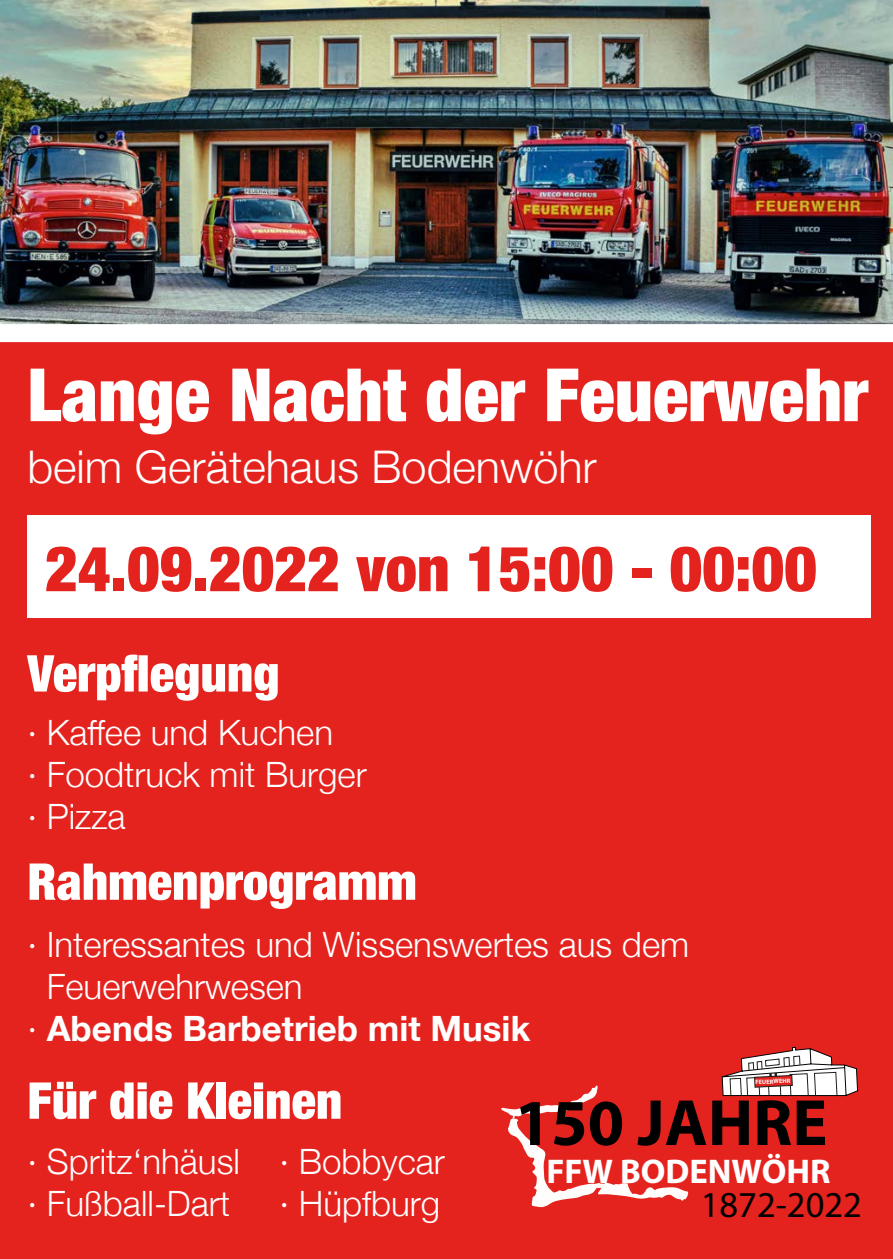
<style>
.page{position:relative;width:893px;height:1259px;background:#fff}
.page>*{position:absolute;margin:0;border:0;box-sizing:border-box;transform-origin:0 0}
.t1{font:900 condensed 73.5px "Helvetica Neue";color:#fff}
.t2{font:700 66px "Myriad Pro";color:#000}
.t3{font:900 condensed 63px "Helvetica Neue";color:#e5231e}
.t4{font:900 condensed 50.7px "Helvetica Neue";color:#fff}
.t5{font:300 45px "Helvetica Neue";color:#fff}
.t6{font:36.6px "Myriad Pro";color:#000}
.t7{font:300 34.8px/42px "Helvetica Neue";color:#fff}
.t8{font:700 34.8px "Helvetica Neue";color:#fff}
.t9{font:700 34.5px "Myriad Pro";color:#fff}
.t10{font:700 6.3px "Myriad Pro";color:#fff}
.s1{font-weight:300}
</style>
<div class="page">
<img style="left:0;top:0;width:893px;height:324px">
<div style="left:0;top:342px;width:893px;height:917px;background:#e5231e"></div>
<div style="left:27px;top:514px;width:844px;height:103px;background:#fff"></div>
<svg style="left:501px;top:1085px;width:188px;height:122px"></svg>
<svg style="left:721px;top:1046px;width:137px;height:51px"></svg>
<h1 class="t1" style="left:27px;top:334px;width:842px">Lange Nacht der Feuerwehr</h1>
<p class="t5" style="left:27px;top:430px;width:571px">beim Gerätehaus Bodenwöhr</p>
<h3 class="t3" style="left:45px;top:517px;width:773px">24.09.2022 von 15:00 - 00:00</h3>
<h3 class="t4" style="left:27px;top:632px;width:254px">Verpflegung</h3>
<p class="t7" style="left:27px;top:709px;width:341px">· Kaffee und Kuchen<br>· Foodtruck mit Burger · Pizza</p>
<h3 class="t4" style="left:27px;top:840px;width:391px">Rahmenprogramm</h3>
<p class="t7" style="left:27px;top:921px;width:663px">· Interessantes und Wissenswertes aus dem</p>
<p class="t7" style="left:47px;top:963px;width:257px">Feuerwehrwesen</p>
<p class="t8" style="left:27px;top:1001px;width:505px"><span class="s1">·</span> Abends Barbetrieb mit Musik</p>
<h3 class="t4" style="left:27px;top:1059px;width:316px">Für die Kleinen</h3>
<p class="t7" style="left:27px;top:1137px;width:214px">· Spritz‘nhäusl · Fußball-Dart</p>
<p class="t7" style="left:279px;top:1137px;width:167px">· Bobbycar · Hüpfburg</p>
<p class="t10" style="left:755px;top:1078px;width:36px;rotate:-3deg">FEUERWEHR</p>
<h2 class="t2" style="left:515px;top:1079px;width:314px">150 JAHRE</h2>
<p class="t9" style="left:546px;top:1149px;width:286px">FFW BODENWÖHR</p>
<p class="t6" style="left:701px;top:1181px;width:163px">1872-2022</p>
</div>
